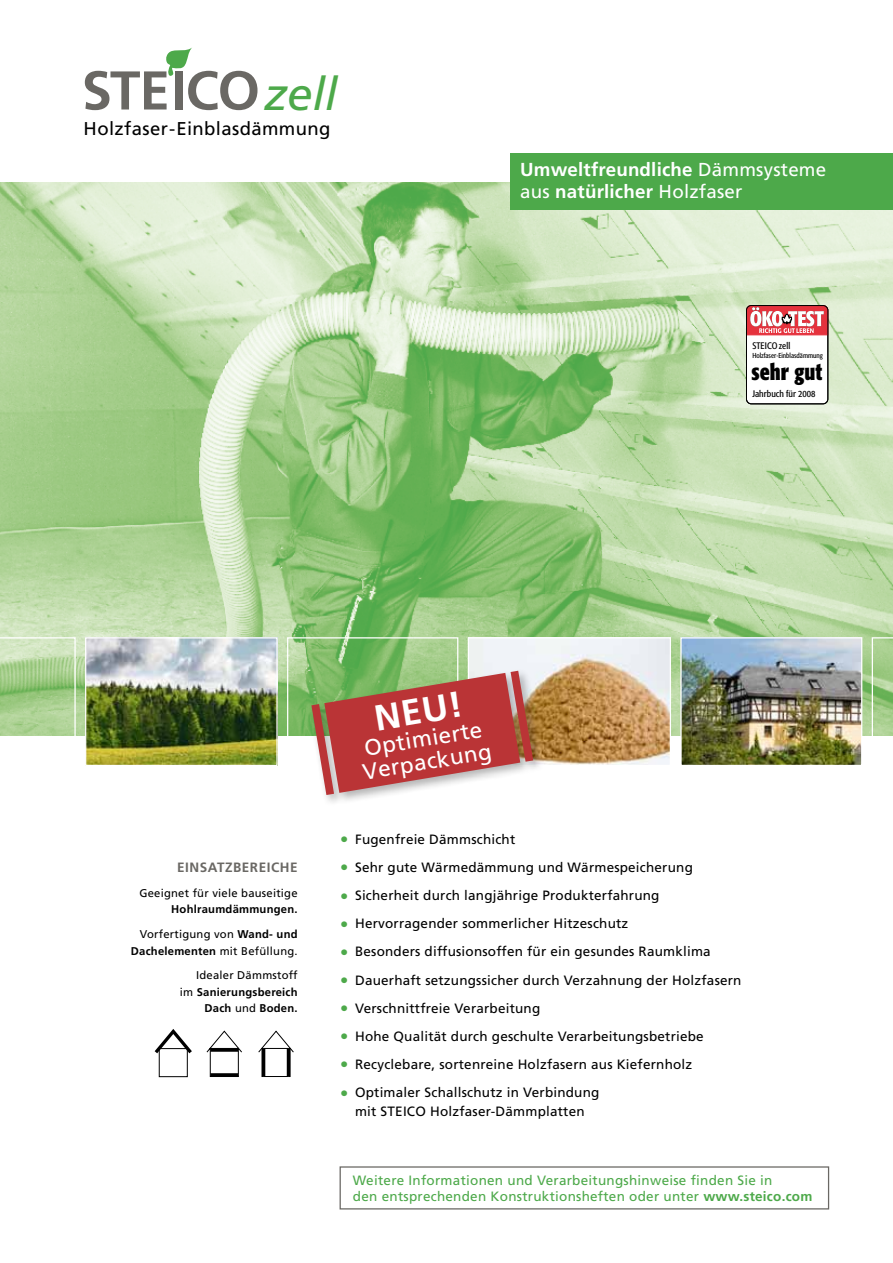
<style>
.page{position:relative;width:893px;height:1263px;background:#fff}
.page>*{position:absolute;margin:0;border:0;box-sizing:border-box;transform-origin:0 0}
.t1{font:italic 46.2px "Frutiger";color:#4da94a}
.t2{font:700 36.3px "Frutiger";color:#fff}
.t3{font:700 22.8px "Formata Condensed BQ";color:#000;scale:.92 1}
.t4{font:22.5px/23.4px "Frutiger";color:#fff}
.t5{font:700 18.75px/22.5px "Frutiger";letter-spacing:.01em;color:#fff}
.t6{font:18.6px "Frutiger";letter-spacing:.02em;color:#000}
.t7{font:13.5px/18.8px "Frutiger";letter-spacing:.015em;color:#000;text-align:center}
.t8{font:13.5px/16.2px "Frutiger";letter-spacing:.02em;color:#4da94a}
.t9{font:700 13.5px "Frutiger";letter-spacing:.04em;color:#6a6864}
.t10{font:11.25px/16.5px "Frutiger";letter-spacing:.02em;color:#000;text-align:right}
.t11{font:700 11.25px/16.5px "Frutiger";letter-spacing:.02em;color:#000;text-align:right}
.t12{font:9.45px "Formata Condensed BQ";color:#000}
.t13{font:7.2px "Formata Condensed BQ";color:#000}
.s1{font-weight:400}
.s2{font-weight:700}
.s3{font-size:16.5px;color:#4da94a}
</style>
<div class="page">
<img style="left:0;top:183px;width:893px;height:553px">
<div style="left:510px;top:153px;width:383px;height:57px;background:#4da94a"></div>
<svg style="left:85px;top:47px;width:172px;height:63px"></svg>
<div style="left:746px;top:306px;width:82px;height:98px;background:#fff;border-radius:5px"></div>
<div style="left:746px;top:305px;width:82px;height:99px;border:1px solid #000;border-radius:5px"></div>
<svg style="left:746px;top:305px;width:82px;height:31px"></svg>
<img style="left:87px;top:639px;width:189px;height:125px">
<div style="left:85px;top:637px;width:193px;height:129px;border:1px solid #fff"></div>
<div style="left:287px;top:637px;width:171px;height:129px;border:1px solid #fff"></div>
<svg style="left:0;top:637px;width:76px;height:99px;background:#afd399"></svg>
<svg style="left:872px;top:637px;width:21px;height:99px;background:#a5ce8e"></svg>
<img style="left:470px;top:639px;width:199px;height:125px">
<div style="left:468px;top:637px;width:203px;height:129px;border:1px solid #fff"></div>
<img style="left:682px;top:639px;width:178px;height:125px">
<div style="left:680px;top:637px;width:182px;height:129px;border:1px solid #fff"></div>
<div style="left:340px;top:1166px;width:489px;height:43px;border:1px solid #6a6864"></div>
<div style="left:262px;top:1048px;width:28px;height:29px;border:1px solid #000"></div>
<svg style="left:258px;top:1030px;width:36px;height:23px"></svg>
<hr style="left:262px;top:1048px;width:3px;height:28px;background:#000">
<hr style="left:287px;top:1048px;width:3px;height:28px;background:#000">
<div style="left:159px;top:1048px;width:29px;height:29px;border:1px solid #000"></div>
<svg style="left:154px;top:1029px;width:38px;height:28px"></svg>
<svg style="left:206px;top:1030px;width:36px;height:47px"></svg>
<svg style="left:210px;top:1048px;width:28px;height:4px"></svg>
<hr style="left:210px;top:1073px;width:28px;height:3px;background:#000">
<div style="left:308px;top:667px;width:237px;height:140px;background:#000;opacity:.3"></div>
<svg style="left:311px;top:671px;width:222px;height:124px;background:#ba6a5f"></svg>
<h1 class="t1" style="left:265px;top:67px;width:75px">zell</h1>
<h3 class="t6" style="left:84px;top:118px;width:248px">Holzfaser-Einblasdämmung</h3>
<h3 class="t5" style="left:520px;top:158px;width:308px">Umweltfreundliche <span class="s1">Dämmsysteme aus</span> natürlicher <span class="s1">Holzfaser</span></h3>
<p class="t12" style="left:752px;top:340px;width:39px">STEICOzell</p>
<p class="t13" style="left:752px;top:352px;width:72px">Holzfaser-Einblasdämmung</p>
<p class="t12" style="left:752px;top:388px;width:65px">Jahrbuch für 2008</p>
<h3 class="t3" style="left:752px;top:358px;width:79px">sehr gut</h3>
<h2 class="t2" style="left:371px;top:697px;width:90px;rotate:-10deg">NEU!</h2>
<h3 class="t4" style="left:357px;top:737px;width:132px;rotate:-9deg">Optimierte<br>Verpackung</h3>
<p class="t9" style="left:177px;top:859px;width:120px">Einsatzbereiche</p>
<p class="t10" style="left:139px;top:885px;width:160px">Geeignet für viele bauseitige</p>
<p class="t11" style="left:171px;top:901px;width:128px">Hohlraumdämmungen.</p>
<p class="t10" style="left:131px;top:926px;width:168px">Vorfertigung von <span class="s2">Wand- und<br>Dachelementen</span> mit Befüllung.</p>
<p class="t11" style="left:180px;top:967px;width:119px"><span class="s1">Idealer Dämmstoff<br>im</span> Sanierungsbereich<br>Dach <span class="s1">und</span> Boden.</p>
<p class="t7" style="left:340px;top:830px;width:177px"><span class="s3">•</span> Fugenfreie Dämmschicht</p>
<p class="t7" style="left:340px;top:858px;width:354px"><span class="s3">•</span> Sehr gute Wärmedämmung und Wärmespeicherung</p>
<p class="t7" style="left:340px;top:886px;width:321px"><span class="s3">•</span> Sicherheit durch langjährige Produkterfahrung</p>
<p class="t7" style="left:340px;top:914px;width:290px"><span class="s3">•</span> Hervorragender sommerlicher Hitzeschutz</p>
<p class="t7" style="left:340px;top:942px;width:372px"><span class="s3">•</span> Besonders diffusionsoffen für ein gesundes Raumklima</p>
<p class="t7" style="left:340px;top:970px;width:403px"><span class="s3">•</span> Dauerhaft setzungssicher durch Verzahnung der Holzfasern</p>
<p class="t7" style="left:340px;top:999px;width:202px"><span class="s3">•</span> Verschnittfreie Verarbeitung</p>
<p class="t7" style="left:340px;top:1027px;width:365px"><span class="s3">•</span> Hohe Qualität durch geschulte Verarbeitungsbetriebe</p>
<p class="t7" style="left:340px;top:1055px;width:354px"><span class="s3">•</span> Recyclebare, sortenreine Holzfasern aus Kiefernholz</p>
<p class="t7" style="left:340px;top:1083px;width:261px"><span class="s3">•</span> Optimaler Schallschutz in Verbindung mit STEICO Holzfaser-Dämmplatten</p>
<p class="t8" style="left:353px;top:1172px;width:461px">Weitere Informationen und Verarbeitungshinweise finden Sie in<br>den entsprechenden Konstruktionsheften oder unter <span class="s2">www.steico.com</span></p>
</div>
